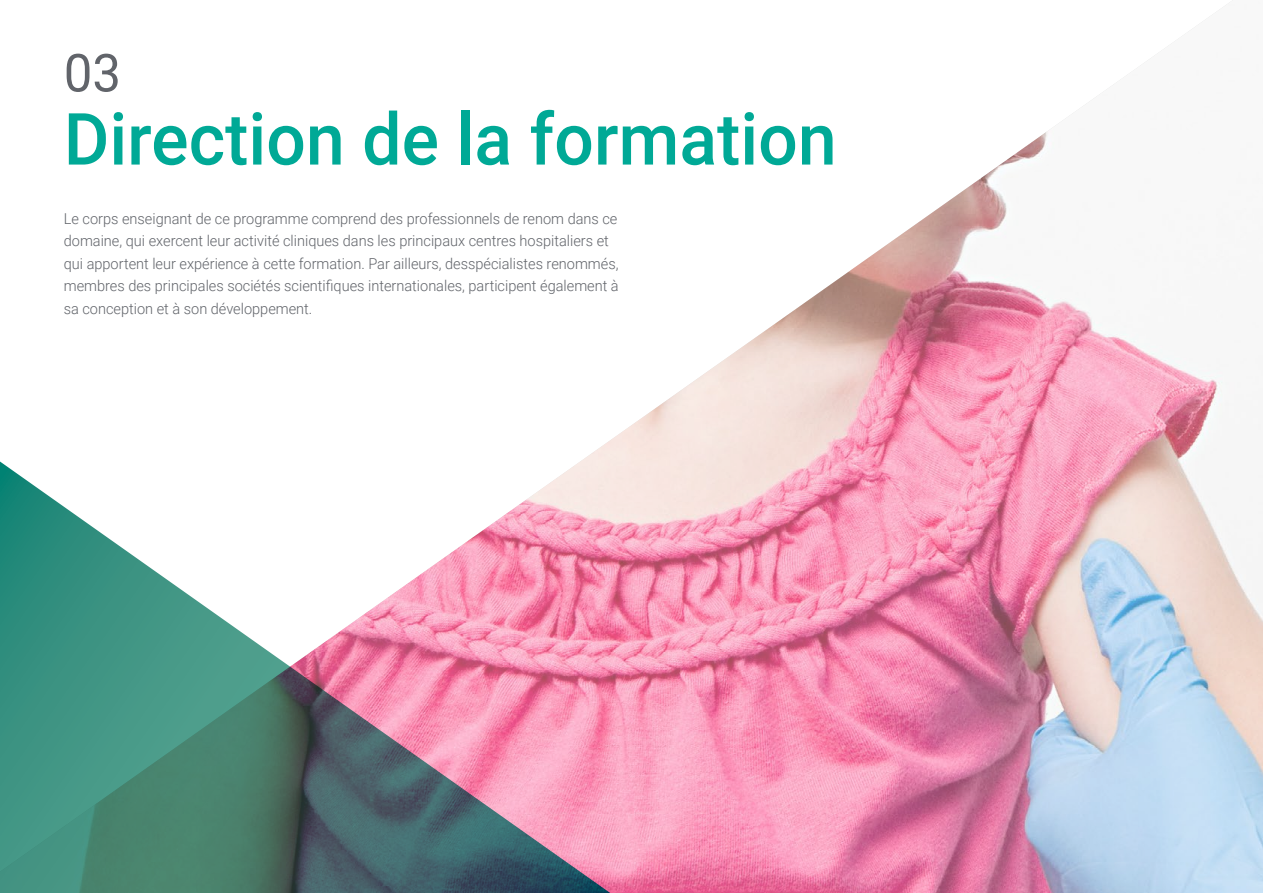
<style>
.page{position:relative;width:1263px;height:893px;background:#fff}
.page>*{position:absolute;margin:0;border:0;box-sizing:border-box;transform-origin:0 0}
.t1{font:500 72px "Roboto";color:#00a996}
.t2{font:52.5px "Roboto";color:#61646a}
.t3{font:300 15px/22.5px "Roboto";color:#61646a}
</style>
<div class="page">
<img style="left:602px;top:0;width:661px;height:893px">
<svg style="left:0;top:446px;width:640px;height:447px"></svg>
<h2 class="t2" style="left:64px;top:36px;width:59px">03</h2>
<h1 class="t1" style="left:64px;top:89px;width:774px">Direction de la formation</h1>
<p class="t3" style="left:64px;top:207px;width:556px">Le corps enseignant de ce programme comprend des professionnels de renom dans ce domaine, qui exercent leur activité cliniques dans les principaux centres hospitaliers et qui apportent leur expérience à cette formation. Par ailleurs, desspécialistes renommés, membres des principales sociétés scientifiques internationales, participent également à sa conception et à son développement.</p>
</div>
